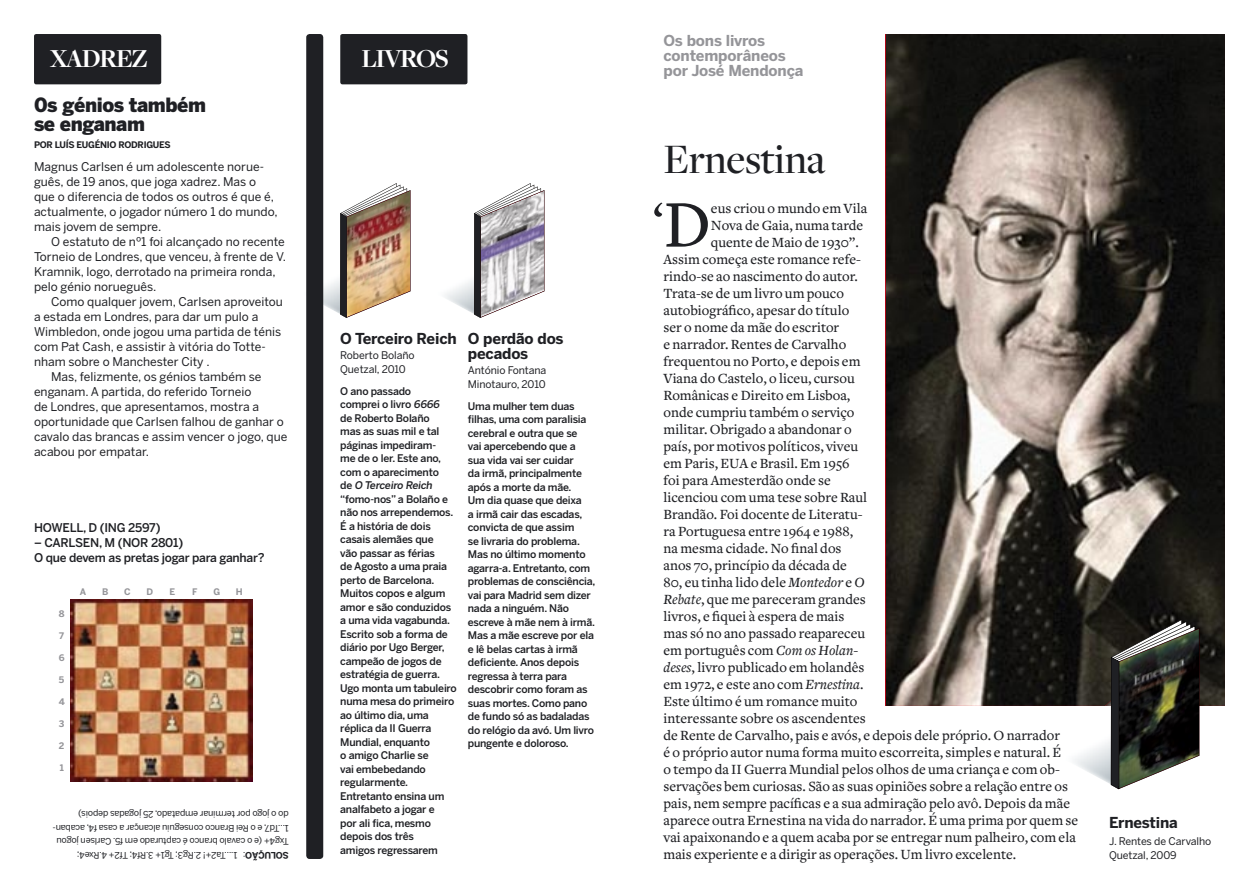
<style>
.page{position:relative;width:1259px;height:893px;background:#fff}
.page>*{position:absolute;margin:0;border:0;box-sizing:border-box;transform-origin:0 0}
.t1{font:500 69px "Freight Text";color:#1f2024}
.t2{font:500 43.5px "Freight Disp";letter-spacing:-.01em;color:#1f2024}
.t3{font:700 27px "Freight Disp";letter-spacing:-.05em;color:#fff}
.t4{font:900 19.5px/19.5px "Benton Sans";letter-spacing:-.02em;color:#1f2024}
.t5{font:700 15px/15px "Benton Sans";letter-spacing:-.01em;color:#959599}
.t6{font:700 15px/15px "Benton Sans";letter-spacing:-.01em;color:#1f2024}
.t7{font:500 14.7px "Freight Text";color:#1f2024}
.t8{font:12px/15px "Benton Sans";color:#1f2024}
.t9{font:500 12px/15px "Benton Sans";letter-spacing:-.02em;color:#1f2024}
.t10{font:500 10.5px/13.5px "Benton Sans";letter-spacing:-.02em;color:#1f2024}
.t11{font:10.5px/13.5px "Benton Sans";letter-spacing:-.01em;color:#1f2024}
.t12{font:9px/13.5px "Benton Sans";letter-spacing:-.02em;color:#1f2024}
.t13{font:700 9px "Benton Sans";letter-spacing:-.03em;color:#1f2024}
.t14{font:700 9px "Benton Sans";color:#959599}
.s1{font-weight:700}
.s2{font-style:italic}
</style>
<div class="page">
<img style="left:323px;top:232px;width:17px;height:85px">
<img style="left:340px;top:183px;width:70px;height:135px">
<img style="left:445px;top:280px;width:29px;height:34px">
<svg style="left:474px;top:183px;width:70px;height:135px"></svg>
<div style="left:340px;top:34px;width:127px;height:50px;background:#1f2024;border-radius:2px"></div>
<img style="left:885px;top:34px;width:340px;height:672px">
<img style="left:1074px;top:742px;width:36px;height:42px">
<img style="left:1105px;top:681px;width:5px;height:25px">
<svg style="left:1110px;top:619px;width:89px;height:170px;background:#3f403a"></svg>
<div style="left:306px;top:34px;width:17px;height:825px;background:#1f2024;border-radius:3px"></div>
<div style="left:34px;top:34px;width:127px;height:50px;background:#1f2024;border-radius:2px"></div>
<img style="left:70px;top:599px;width:183px;height:182px">
<svg style="left:654px;top:203px;width:8px;height:14px"></svg>
<h3 class="t3" style="left:50px;top:44px;width:99px">XADREZ</h3>
<h3 class="t4" style="left:34px;top:95px;width:174px">0s génios também se enganam</h3>
<p class="t13" style="left:34px;top:139px;width:138px">POR LUÍS EUGÉNIO RODRIGUES</p>
<p class="t8" style="left:34px;top:159px;width:245px">Magnus Carlsen é um adolescente norue&shy;guês, de 19 anos, que joga xadrez. Mas o que o diferencia de todos os outros é que é, actualmente, o jogador número 1 do mundo, mais jovem de sempre.</p>
<p class="t8" style="left:34px;top:234px;width:253px;text-indent:17px">O estatuto de nº1 foi alcançado no recente Torneio de Londres, que venceu, à frente de V.<br>Kramnik, logo, derrotado na primeira ronda, pelo génio norueguês.</p>
<p class="t8" style="left:51px;top:294px;width:233px">Como qualquer jovem, Carlsen aproveitou</p>
<p class="t8" style="left:34px;top:309px;width:226px">a estada em Londres, para dar um pulo a</p>
<p class="t8" style="left:34px;top:324px;width:249px">Wimbledon, onde jogou uma partida de ténis</p>
<p class="t8" style="left:34px;top:339px;width:233px">com Pat Cash, e assistir à vitória do Totte-</p>
<p class="t8" style="left:34px;top:354px;width:177px">nham sobre o Manchester City .</p>
<p class="t8" style="left:51px;top:369px;width:212px">Mas, felizmente, os génios também se</p>
<p class="t8" style="left:34px;top:384px;width:219px">enganam. A partida, do referido Torneio</p>
<p class="t8" style="left:34px;top:399px;width:227px">de Londres, que apresentamos, mostra a</p>
<p class="t8" style="left:34px;top:414px;width:251px">oportunidade que Carlsen falhou de ganhar o</p>
<p class="t8" style="left:34px;top:429px;width:255px">cavalo das brancas e assim vencer o jogo, que</p>
<p class="t8" style="left:34px;top:444px;width:117px">acabou por empatar.</p>
<p class="t9" style="left:34px;top:519px;width:128px">HOWELL, D (ING 2597)</p>
<p class="t9" style="left:34px;top:534px;width:232px">– CARLSEN, M (NOR 2801)<br>O que devem as pretas jogar para ganhar?</p>
<p class="t14" style="left:59px;top:608px;width:7px">8</p>
<p class="t14" style="left:59px;top:630px;width:6px">7</p>
<p class="t14" style="left:59px;top:652px;width:7px">6</p>
<p class="t14" style="left:59px;top:674px;width:7px">5</p>
<p class="t14" style="left:59px;top:696px;width:8px">4</p>
<p class="t14" style="left:59px;top:719px;width:7px">3</p>
<p class="t14" style="left:59px;top:741px;width:7px">2</p>
<p class="t14" style="left:60px;top:763px;width:6px">1</p>
<p class="t14" style="left:80px;top:586px;width:8px">A</p>
<p class="t14" style="left:102px;top:586px;width:8px">B</p>
<p class="t14" style="left:124px;top:586px;width:8px">C</p>
<p class="t14" style="left:147px;top:586px;width:8px">D</p>
<p class="t14" style="left:169px;top:586px;width:7px">E</p>
<p class="t14" style="left:192px;top:586px;width:7px">F</p>
<p class="t14" style="left:213px;top:586px;width:8px">G</p>
<p class="t14" style="left:236px;top:586px;width:8px">H</p>
<p class="t12" style="left:289px;top:862px;width:238px;rotate:-180deg"><span class="s1">SOLUÇÃO</span>:<br>Txg4+ (e o cavalo branco é capturado em f5. Carlsen jogou 1...Td7, e o Rei Branco conseguiu alcançar a casa f4, acaban&shy;do o jogo por terminar empatado, 25 jogadas depois)</p>
<p class="t12" style="left:237px;top:862px;width:162px;rotate:-180deg">1....Ta2+! 2.Rg3; Tg1+ 3.Rf4; Tf2+ 4.Rxe4;</p>
<h3 class="t3" style="left:361px;top:44px;width:89px">LIVROS</h3>
<p class="t6" style="left:340px;top:330px;width:118px">O Terceiro Reich</p>
<p class="t11" style="left:340px;top:349px;width:76px">Roberto Bolaño<br>Quetzal, 2010</p>
<p class="t10" style="left:340px;top:384px;width:118px">O ano passado<br>comprei o livro 6666<br>de Roberto Bolaño<br>mas as suas mil e tal páginas impediram-<br>me de o ler. Este ano, com o aparecimento<br>d e O Terceiro Reich “fomo-nos” a Bolaño e não nos arrependemos.<br>É a história de dois casais alemães que<br>vão passar as férias<br>de Agosto a uma praia perto de Barcelona.<br>Muitos copos e algum amor e são conduzidos a uma vida vagabunda.<br>Escrito sob a forma de diário por Ugo Berger, campeão de jogos de estratégia de guerra.<br>Ugo monta um tabuleiro numa mesa do primeiro ao último dia, uma réplica da II Guerra<br>Mundial, enquanto<br>o amigo Charlie se<br>vai embebedando regularmente.<br>Entretanto ensina um analfabeto a jogar e<br>por ali fica, mesmo depois dos três<br>amigos regressarem</p>
<p class="t6" style="left:468px;top:330px;width:97px">O perdão dos pecados</p>
<p class="t11" style="left:468px;top:364px;width:80px">António Fontana<br>Minotauro, 2010</p>
<p class="t10" style="left:468px;top:399px;width:129px">Uma mulher tem duas filhas, uma com paralisia cerebral e outra que se<br>vai apercebendo que a sua vida vai ser cuidar<br>da irmã, principalmente após a morte da mãe.<br>Um dia quase que deixa<br>a irmã cair das escadas, convicta de que assim<br>se livraria do problema.<br>Mas no último momento agarra-a. Entretanto, com problemas de consciência, vai para Madrid sem dizer nada a ninguém. Não escreve à mãe nem à irmã.<br>Mas a mãe escreve por ela e lê belas cartas à irmã deficiente. Anos depois regressa à terra para descobrir como foram as suas mortes. Como pano de fundo só as badaladas do relógio da avó. Um livro pungente e doloroso.</p>
<p class="t5" style="left:663px;top:33px;width:142px">Os bons livros contemporâneos por José Mendonça</p>
<h2 class="t2" style="left:663px;top:136px;width:163px">Ernestina</h2>
<h1 class="t1" style="left:663px;top:187px;width:49px">D</h1>
<p class="t7" style="left:711px;top:200px;width:158px">eus criou o mundo em Vila</p>
<p class="t7" style="left:711px;top:217px;width:154px">Nova de Gaia, numa tarde</p>
<p class="t7" style="left:711px;top:234px;width:149px">quente de Maio de 1930”.</p>
<p class="t7" style="left:663px;top:251px;width:199px">Assim começa este romance refe-</p>
<p class="t7" style="left:663px;top:268px;width:196px">rindo-se ao nascimento do autor.</p>
<p class="t7" style="left:663px;top:285px;width:182px">Trata-se de um livro um pouco</p>
<p class="t7" style="left:663px;top:302px;width:187px">autobiográfico, apesar do título</p>
<p class="t7" style="left:663px;top:319px;width:177px">ser o nome da mãe do escritor</p>
<p class="t7" style="left:663px;top:336px;width:184px">e narrador. Rentes de Carvalho</p>
<p class="t7" style="left:663px;top:353px;width:198px">frequentou no Porto, e depois em</p>
<p class="t7" style="left:663px;top:370px;width:193px">Viana do Castelo, o liceu, cursou</p>
<p class="t7" style="left:663px;top:387px;width:188px">Românicas e Direito em Lisboa,</p>
<p class="t7" style="left:663px;top:404px;width:192px">onde cumpriu também o serviço</p>
<p class="t7" style="left:663px;top:421px;width:190px">militar. Obrigado a abandonar o</p>
<p class="t7" style="left:663px;top:438px;width:196px">país, por motivos políticos, viveu</p>
<p class="t7" style="left:663px;top:455px;width:188px">em Paris, EUA e Brasil. Em 1956</p>
<p class="t7" style="left:663px;top:472px;width:169px">foi para Amesterdão onde se</p>
<p class="t7" style="left:663px;top:489px;width:205px">licenciou com uma tese sobre Raul</p>
<p class="t7" style="left:663px;top:506px;width:201px">Brandão. Foi docente de Literatu-</p>
<p class="t7" style="left:663px;top:523px;width:191px">ra Portuguesa entre 1964 e 1988,</p>
<p class="t7" style="left:663px;top:540px;width:179px">na mesma cidade. No final dos</p>
<p class="t7" style="left:663px;top:557px;width:185px">anos 70, princípio da década de</p>
<p class="t7" style="left:663px;top:574px;width:203px">80, eu tinha lido dele <span class="s2">Montedor</span> e <span class="s2">O</span></p>
<p class="t7" style="left:663px;top:591px;width:204px"><span class="s2">Rebate</span>, que me pareceram grandes</p>
<p class="t7" style="left:663px;top:608px;width:182px">livros, e fiquei à espera de mais</p>
<p class="t7" style="left:663px;top:625px;width:203px">mas só no ano passado reapareceu</p>
<p class="t7" style="left:663px;top:642px;width:196px">em português com <span class="s2">Com os Holan-</span></p>
<p class="t7" style="left:663px;top:659px;width:202px"><span class="s2">deses</span>, livro publicado em holandês</p>
<p class="t7" style="left:663px;top:676px;width:202px">em 1972, e este ano com <span class="s2">Ernestina</span>.</p>
<p class="t7" style="left:663px;top:693px;width:195px">Este último é um romance muito</p>
<p class="t7" style="left:663px;top:710px;width:204px">interessante sobre os ascendentes</p>
<p class="t7" style="left:663px;top:727px;width:398px">de Rente de Carvalho, pais e avós, e depois dele próprio. O narrador</p>
<p class="t7" style="left:663px;top:744px;width:399px">é o próprio autor numa forma muito escorreita, simples e natural. É</p>
<p class="t7" style="left:663px;top:761px;width:398px">o tempo da II Guerra Mundial pelos olhos de uma criança e com ob-</p>
<p class="t7" style="left:663px;top:778px;width:406px">servações bem curiosas. São as suas opiniões sobre a relação entre os</p>
<p class="t7" style="left:663px;top:795px;width:408px">pais, nem sempre pacíficas e a sua admiração pelo avô. Depois da mãe</p>
<p class="t7" style="left:663px;top:812px;width:416px">aparece outra Ernestina na vida do narrador. É uma prima por quem se</p>
<p class="t7" style="left:663px;top:829px;width:414px">vai apaixonando e a quem acaba por se entregar num palheiro, com ela</p>
<p class="t7" style="left:663px;top:846px;width:354px">mais experiente e a dirigir as operações. Um livro excelente.</p>
<p class="t6" style="left:1109px;top:814px;width:70px">Ernestina</p>
<p class="t11" style="left:1109px;top:835px;width:104px">J. Rentes de Carvalho<br>Quetzal, 2009</p>
</div>
